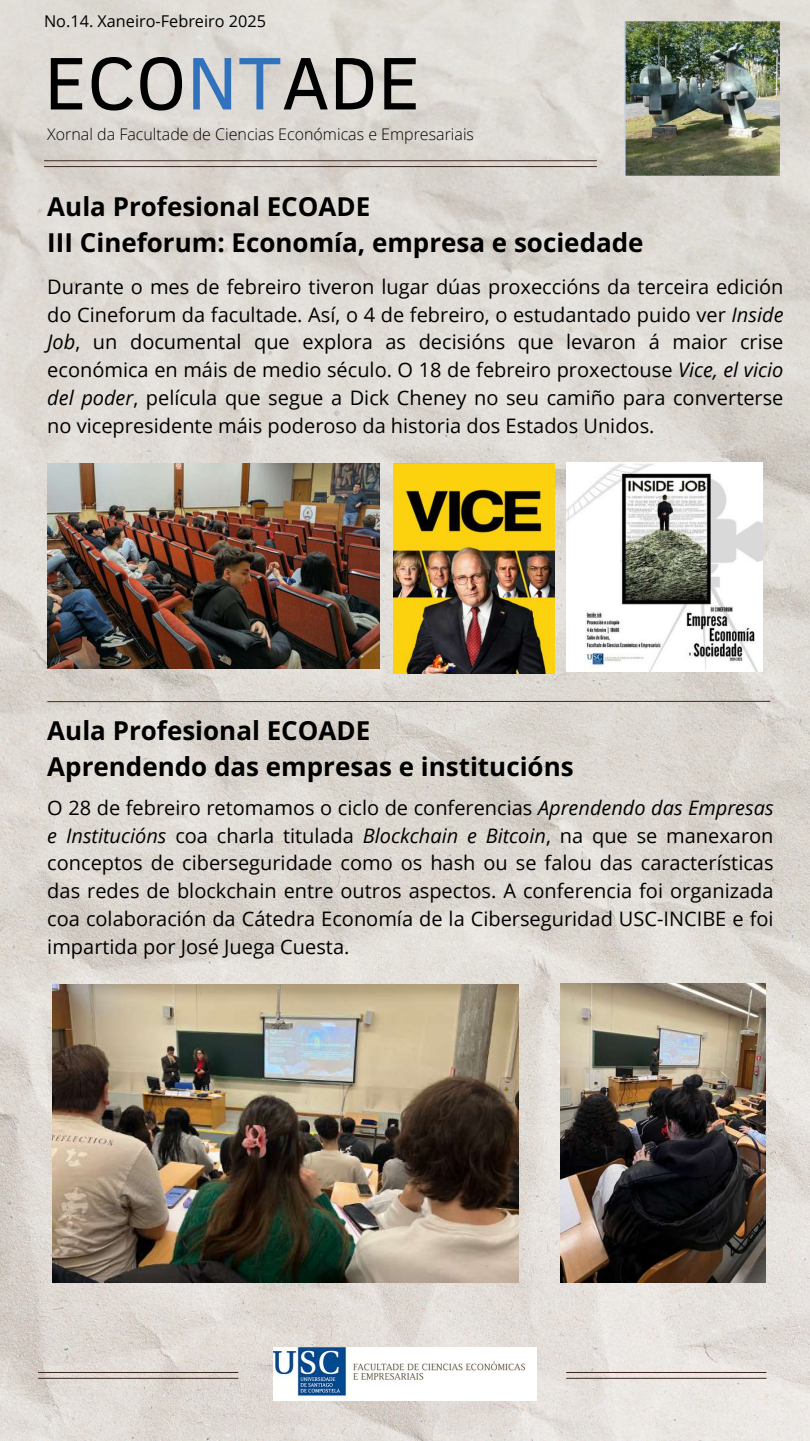
<style>
.page{position:relative;width:810px;height:1441px;background:#fff}
.page>*{position:absolute;margin:0;border:0;box-sizing:border-box;transform-origin:0 0}
.t1{font:76px "Clear Sans";color:#000}
.t2{font:700 26px/36px "Open Sans";color:#000}
.t3{font:20px/27.8px "Open Sans";color:#000;text-align:justify}
.t4{font:16.3px "Open Sans";color:#000}
.t5{font:300 16px "Open Sans";color:#000}
.s1{color:#3272bd}
.s2{font-style:italic}
</style>
<div class="page">
<img style="left:0;top:0;width:810px;height:1440px">
<hr style="left:567px;top:1377px;width:199px;height:1px;background:#3e251e">
<hr style="left:567px;top:1371px;width:199px;height:1px;background:#3e251e">
<hr style="left:44px;top:166px;width:553px;height:1px;background:#3e251e">
<hr style="left:44px;top:160px;width:553px;height:1px;background:#3e251e">
<hr style="left:38px;top:1377px;width:200px;height:1px;background:#3e251e">
<hr style="left:38px;top:1371px;width:200px;height:1px;background:#3e251e">
<img style="left:625px;top:22px;width:154px;height:153px">
<img style="left:273px;top:1347px;width:264px;height:52px">
<img style="left:566px;top:462px;width:197px;height:209px">
<img style="left:393px;top:464px;width:162px;height:209px">
<img style="left:47px;top:464px;width:333px;height:204px">
<svg style="left:47px;top:700px;width:724px;height:2px"></svg>
<img style="left:53px;top:984px;width:466px;height:298px">
<img style="left:560px;top:982px;width:206px;height:300px">
<p class="t4" style="left:44px;top:9px;width:224px">No.14. Xaneiro-Febreiro 2025</p>
<h1 class="t1" style="left:44px;top:28px;width:378px">ECO<span class="s1">NT</span>ADE</h1>
<p class="t5" style="left:47px;top:123px;width:428px">Xornal da Facultade de Ciencias Económicas e Empresariais</p>
<h2 class="t2" style="left:47px;top:188px;width:598px">Aula Profesional ECOADE<br>III Cineforum: Economía, empresa e sociedade</h2>
<p class="t3" style="left:47px;top:272px;width:738px">Durante o mes de febreiro tiveron lugar dúas proxeccións da terceira edición do Cineforum da facultade. Así, o 4 de febreiro, o estudantado puido ver <span class="s2">Inside Job</span>, un documental que explora as decisións que levaron á maior crise económica en máis de medio século. O 18 de febreiro proxectouse <span class="s2">Vice, el vicio del poder</span>, película que segue a Dick Cheney no seu camiño para converterse no vicepresidente máis poderoso da historia dos Estados Unidos.</p>
<h2 class="t2" style="left:47px;top:711px;width:528px">Aula Profesional ECOADE<br>Aprendendo das empresas e institucións</h2>
<p class="t3" style="left:47px;top:793px;width:728px">O 28 de febreiro retomamos o ciclo de conferencias <span class="s2">Aprendendo das Empresas e Institucións</span> coa charla titulada <span class="s2">Blockchain e Bitcoin</span>, na que se manexaron conceptos de ciberseguridade como os hash ou se falou das características das redes de blockchain entre outros aspectos. A conferencia foi organizada coa colaboración da Cátedra Economía de la Ciberseguridad USC-INCIBE e foi impartida por José Juega Cuesta.</p>
</div>
